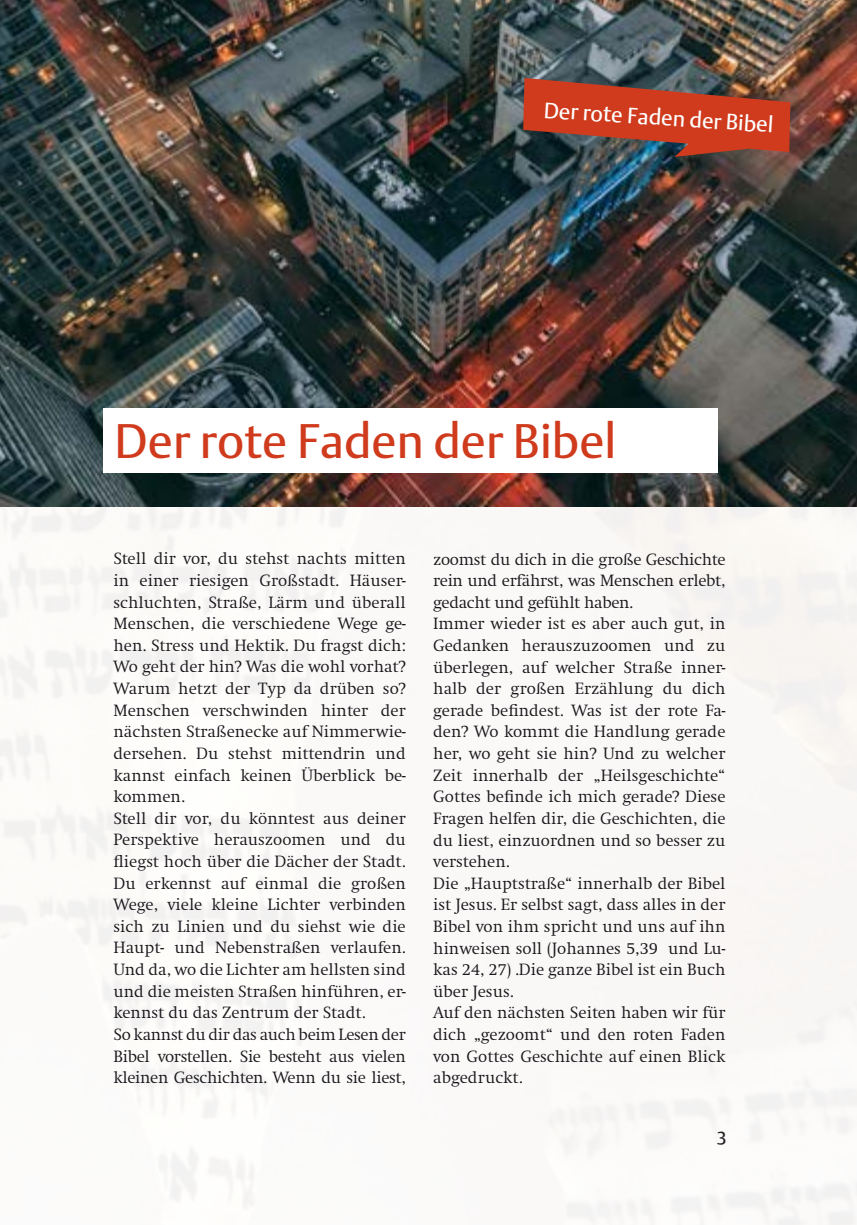
<style>
.page{position:relative;width:857px;height:1225px;background:#fff}
.page>*{position:absolute;margin:0;border:0;box-sizing:border-box;transform-origin:0 0}
.t1{font:48px "DTL Argo ST";color:#cf3b1c}
.AHA-Text_einfach{font:22px "DTL Argo ST";color:#fff}
.t2{font:18px "DTL Argo ST";color:#1a171c}
.AHA-Text_einfach-2{font:300 17px/21.6px "Swift";color:#1a171c;text-align:justify}
</style>
<div class="page">
<img style="left:0;top:506px;width:856px;height:719px">
<img style="left:0;top:0;width:856px;height:506px">
<img style="left:523px;top:78px;width:267px;height:79px">
<div style="left:103px;top:408px;width:614px;height:65px;background:#fff"></div>
<p class="AHA-Text_einfach" style="left:544px;top:96px;width:231px;rotate:4deg">Der rote Faden der Bibel</p>
<p class="t1" style="left:115px;top:412px;width:503px">Der rote Faden der Bibel</p>
<p class="AHA-Text_einfach-2" style="left:113px;top:548px;width:293px">Stell dir vor, du stehst nachts mitten in einer riesigen Großstadt. Häuser&shy;schluchten, Straße, Lärm und überall Menschen, die verschiedene Wege ge&shy;hen. Stress und Hektik. Du fragst dich:<br>Wo geht der hin? Was die wohl vorhat?<br>Warum hetzt der Typ da drüben so?<br>Menschen verschwinden hinter der nächsten Straßenecke auf Nimmerwie&shy;dersehen. Du stehst mittendrin und kannst einfach keinen Überblick be&shy;kommen.</p>
<p class="AHA-Text_einfach-2" style="left:113px;top:807px;width:293px">Stell dir vor, du könntest aus deiner Perspektive herauszoomen und du fliegst hoch über die Dächer der Stadt.<br>Du erkennst auf einmal die großen Wege, viele kleine Lichter verbinden sich zu Linien und du siehst wie die Haupt- und Nebenstraßen verlaufen.<br>Und da, wo die Lichter am hellsten sind und die meisten Straßen hinführen, er&shy;kennst du das Zentrum der Stadt.</p>
<p class="AHA-Text_einfach-2" style="left:113px;top:1024px;width:293px">So kannst du dir das auch beim Lesen der Bibel vorstellen. Sie besteht aus vielen kleinen Geschichten. Wenn du sie liest,</p>
<p class="AHA-Text_einfach-2" style="left:433px;top:548px;width:293px">zoomst du dich in die große Geschichte rein und erfährst, was Menschen erlebt, gedacht und gefühlt haben.</p>
<p class="AHA-Text_einfach-2" style="left:433px;top:613px;width:293px">Immer wieder ist es aber auch gut, in Gedanken herauszuzoomen und zu überlegen, auf welcher Straße inner&shy;halb der großen Erzählung du dich gerade befindest. Was ist der rote Fa&shy;den? Wo kommt die Handlung gerade her, wo geht sie hin? Und zu welcher Zeit innerhalb der „Heilsgeschichte“ Gottes befinde ich mich gerade? Diese Fragen helfen dir, die Geschichten, die du liest, einzuordnen und so besser zu verstehen.</p>
<p class="AHA-Text_einfach-2" style="left:433px;top:872px;width:293px">Die „Hauptstraße“ innerhalb der Bibel ist Jesus. Er selbst sagt, dass alles in der Bibel von ihm spricht und uns auf ihn hinweisen soll (Johannes 5,39 und Lu&shy;kas 24, 27) .Die ganze Bibel ist ein Buch über Jesus.</p>
<p class="AHA-Text_einfach-2" style="left:433px;top:1002px;width:293px">Auf den nächsten Seiten haben wir für dich „gezoomt“ und den roten Faden von Gottes Geschichte auf einen Blick abgedruckt.</p>
<p class="t2" style="left:717px;top:1123px;width:10px">3</p>
</div>
